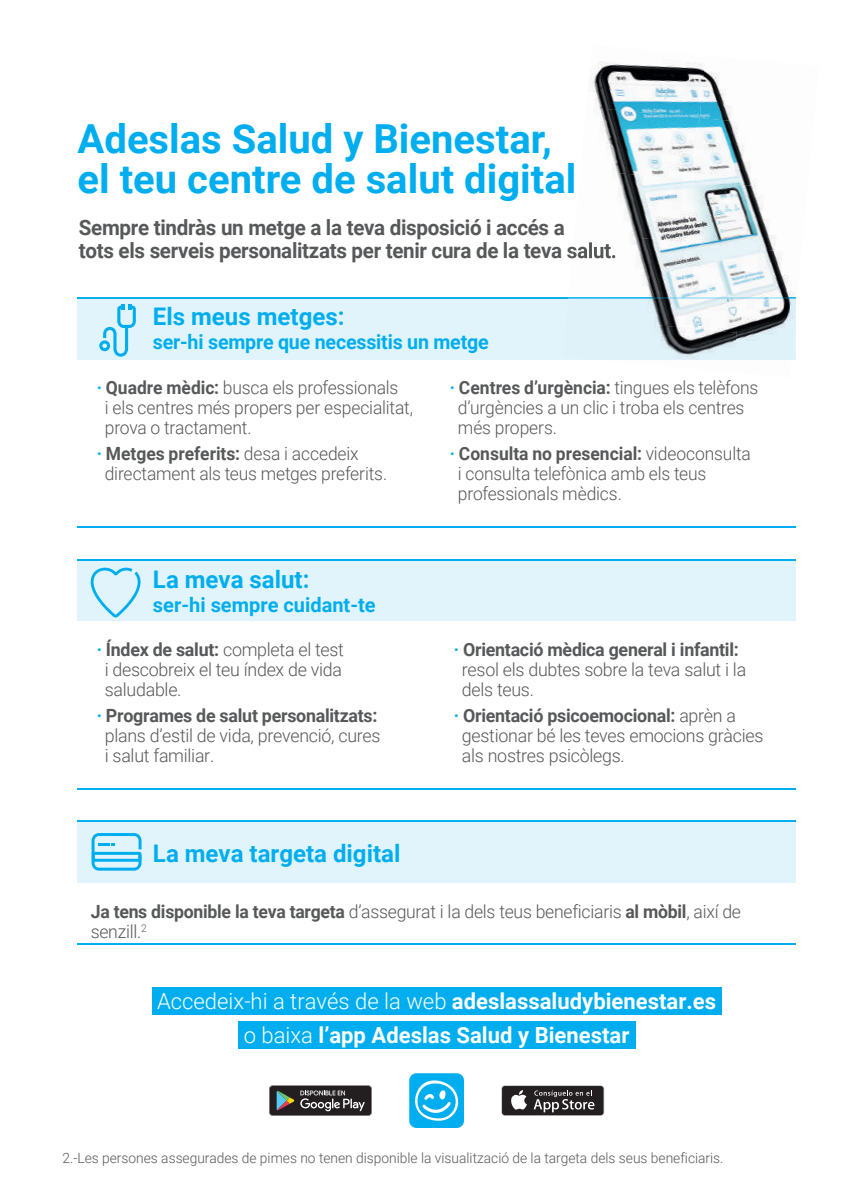
<style>
.page{position:relative;width:851px;height:1191px;background:#fff}
.page>*{position:absolute;margin:0;border:0;box-sizing:border-box;transform-origin:0 0}
.t1{font:700 40px/40px "Roboto";color:#00aeef}
.t2{font:700 24.2px "Roboto";color:#00aeef}
.t3{font:700 22.2px/34px "Roboto";color:#fff;text-align:center}
.t4{font:700 21.2px/23px "Roboto";letter-spacing:-.015em;color:#57585a}
.t5{font:700 20.2px "Roboto";letter-spacing:-.01em;color:#00aeef}
.t6{font:300 18.2px/20px "Roboto";letter-spacing:-.015em;color:#57585a}
.t7{font:300 18.2px/20px "Roboto";letter-spacing:-.015em;color:#57585a;scale:.96 1}
.t8{font:300 14.2px "Roboto";color:#57585a}
.s1{font-weight:700;color:#00aeef}
.s2{font-weight:700}
.s3{font-weight:300}
</style>
<div class="page">
<div style="left:77px;top:559px;width:718px;height:62px;background:#e1f4fc"></div>
<div style="left:77px;top:298px;width:718px;height:62px;background:#e1f4fc"></div>
<svg style="left:91px;top:567px;width:49px;height:50px"></svg>
<svg style="left:99px;top:305px;width:37px;height:52px"></svg>
<hr style="left:77px;top:526px;width:718px;height:1px;background:#00aeef">
<hr style="left:77px;top:297px;width:718px;height:1px;background:#00aeef">
<hr style="left:77px;top:789px;width:718px;height:1px;background:#00aeef">
<hr style="left:77px;top:559px;width:718px;height:1px;background:#00aeef">
<hr style="left:77px;top:943px;width:718px;height:1px;background:#00aeef">
<div style="left:77px;top:821px;width:718px;height:62px;background:#e1f4fc"></div>
<hr style="left:77px;top:820px;width:718px;height:1px;background:#00aeef">
<svg style="left:91px;top:833px;width:50px;height:37px"></svg>
<img style="left:588px;top:61px;width:111px;height:46px">
<img style="left:699px;top:64px;width:33px;height:54px">
<img style="left:597px;top:107px;width:102px;height:62px">
<img style="left:693px;top:118px;width:64px;height:62px">
<img style="left:615px;top:169px;width:78px;height:63px">
<img style="left:687px;top:180px;width:90px;height:62px">
<img style="left:615px;top:232px;width:73px;height:65px">
<img style="left:682px;top:242px;width:114px;height:67px">
<img style="left:615px;top:294px;width:61px;height:3px">
<img style="left:566px;top:298px;width:167px;height:19px">
<img style="left:733px;top:298px;width:62px;height:43px">
<img style="left:654px;top:317px;width:82px;height:42px">
<img style="left:572px;top:242px;width:43px;height:17px">
<img style="left:568px;top:297px;width:227px;height:1px">
<div style="left:152px;top:987px;width:569px;height:28px;background:#00aeef"></div>
<div style="left:238px;top:1021px;width:397px;height:28px;background:#00aeef"></div>
<svg style="left:269px;top:1085px;width:103px;height:30px;background:#474645"></svg>
<svg style="left:501px;top:1085px;width:103px;height:30px"></svg>
<div style="left:502px;top:1086px;width:101px;height:29px;background:#231f20;border-radius:3px"></div>
<svg style="left:511px;top:1090px;width:16px;height:19px"></svg>
<svg style="left:533px;top:1090px;width:61px;height:22px"></svg>
<div style="left:409px;top:1073px;width:55px;height:55px;background:#00aeef;border-radius:7px"></div>
<svg style="left:415px;top:1080px;width:44px;height:41px"></svg>
<h1 class="t1" style="left:77px;top:117px;width:500px">Adeslas Salud y Bienestar, el teu centre de salut digital</h1>
<p class="t4" style="left:79px;top:215px;width:539px">Sempre tindràs un metge a la teva disposició i accés a<br>tots els serveis personalitzats per tenir cura de la teva salut.</p>
<h2 class="t2" style="left:153px;top:300px;width:193px">Els meus metges:</h2>
<p class="t5" style="left:153px;top:328px;width:337px">ser-hi sempre que necessitis un metge</p>
<p class="t7" style="left:105px;top:377px;width:322px;text-indent:-8px"><span class="s1">·</span> <span class="s2">Quadre mèdic:</span> busca els professionals<br>i els centres més propers per especialitat, prova o tractament.</p>
<p class="t7" style="left:105px;top:443px;width:296px;text-indent:-8px"><span class="s1">·</span> <span class="s2">Metges preferits:</span> desa i accedeix directament als teus metges preferits.</p>
<p class="t7" style="left:458px;top:377px;width:314px;text-indent:-8px"><span class="s1">·</span> <span class="s2">Centres d’urgència:</span> tingues els telèfons d’urgències a un clic i troba els centres més propers.</p>
<p class="t7" style="left:458px;top:443px;width:307px;text-indent:-8px"><span class="s1">·</span> <span class="s2">Consulta no presencial:</span> videoconsulta i consulta telefònica amb els teus professionals mèdics.</p>
<h2 class="t2" style="left:153px;top:562px;width:158px">La meva salut:</h2>
<p class="t5" style="left:153px;top:590px;width:224px">ser-hi sempre cuidant-te</p>
<p class="t6" style="left:105px;top:638px;width:241px;text-align:justify;text-indent:-8px"><span class="s1">·</span> <span class="s2">Índex de salut:</span> completa el test i descobreix el teu índex de vida saludable.</p>
<p class="t6" style="left:105px;top:704px;width:277px;text-indent:-8px"><span class="s1">·</span> <span class="s2">Programes de salut personalitzats: </span>plans d’estil de vida, prevenció, cures i salut familiar.</p>
<h2 class="t2" style="left:153px;top:837px;width:249px">La meva targeta digital</h2>
<p class="t6" style="left:462px;top:638px;width:286px;text-indent:-8px"><span class="s1">·</span> <span class="s2">Orientació mèdica general i infantil: </span>resol els dubtes sobre la teva salut i la dels teus.</p>
<p class="t6" style="left:462px;top:704px;width:303px;text-indent:-8px"><span class="s1">·</span> <span class="s2">Orientació psicoemocional:</span> aprèn a gestionar bé les teves emocions gràcies als nostres psicòlegs.</p>
<p class="t6" style="left:91px;top:901px;width:651px"><span class="s2">Ja tens disponible la teva targeta</span> d’assegurat i la dels teus beneficiaris <span class="s2">al mòbil</span>, així de senzill.<sup>2</sup></p>
<p class="t3" style="left:157px;top:983px;width:560px"><span class="s3">Accedeix-hi a través de la web</span> adeslassaludybienestar.es <span class="s3">o baixa</span> l’app Adeslas Salud y Bienestar</p>
<p class="t8" style="left:63px;top:1148px;width:662px">2.-Les persones assegurades de pimes no tenen disponible la visualització de la targeta dels seus beneficiaris.</p>
</div>
